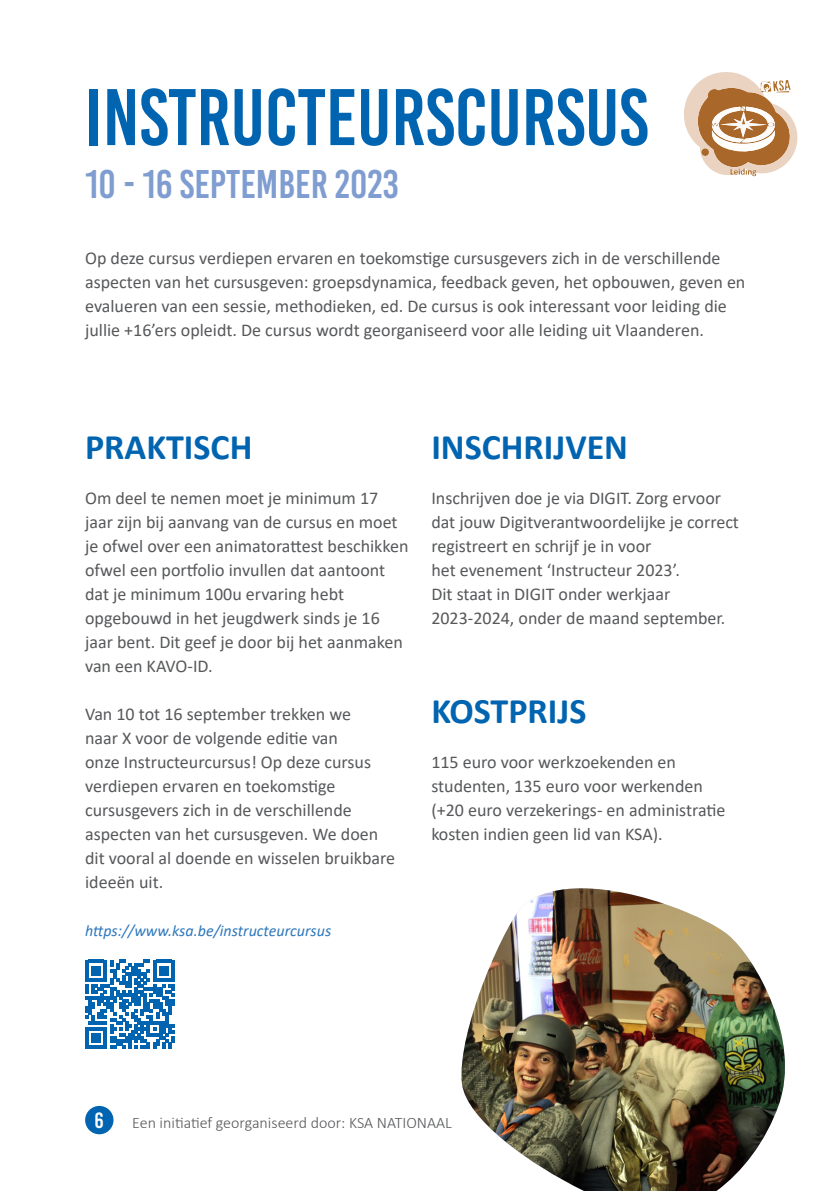
<style>
.page{position:relative;width:840px;height:1191px;background:#fff}
.page>*{position:absolute;margin:0;border:0;box-sizing:border-box;transform-origin:0 0}
.t1{font:80px "Bebas Kai";color:#0164b0}
.t2{font:40px "Bebas Kai";color:#7f9dd0}
.t3{font:700 36px "Calibri";color:#0164b0}
.t4{font:22px "Bebas Kai";color:#fff}
.t5{font:18px/24px "Calibri";color:#57585a}
.t6{font:300 16px "Calibri";color:#57585a}
.t7{font:italic 16px "Calibri";color:#2d77bc}
</style>
<div class="page">
<div style="left:85px;top:1106px;width:28px;height:28px;background:#0164b0;border-radius:50%"></div>
<svg style="left:684px;top:72px;width:113px;height:104px"></svg>
<svg style="left:85px;top:960px;width:89px;height:88px"></svg>
<img style="left:461px;top:888px;width:324px;height:303px">
<p class="t1" style="left:85px;top:74px;width:564px">INSTRUCTEURSCURSUS</p>
<p class="t2" style="left:85px;top:163px;width:315px">10 - 16 SEPTEMBER 2023</p>
<p class="t5" style="left:85px;top:246px;width:661px">Op deze cursus verdiepen ervaren en toekomstige cursusgevers zich in de verschillende aspecten van het cursusgeven: groepsdynamica, feedback geven, het opbouwen, geven en evalueren van een sessie, methodieken, ed. De cursus is ook interessant voor leiding die jullie +16’ers opleidt. De cursus wordt georganiseerd voor alle leiding uit Vlaanderen.</p>
<p class="t3" style="left:85px;top:422px;width:169px">PRAKTISCH</p>
<p class="t3" style="left:431px;top:422px;width:198px">INSCHRIJVEN</p>
<p class="t5" style="left:85px;top:486px;width:325px">Om deel te nemen moet je minimum 17 jaar zijn bij aanvang van de cursus en moet je ofwel over een animatorattest beschikken ofwel een portfolio invullen dat aantoont dat je minimum 100u ervaring hebt opgebouwd in het jeugdwerk sinds je 16 jaar bent. Dit geef je door bij het aanmaken van een KAVO-ID.</p>
<p class="t5" style="left:85px;top:702px;width:311px">Van 10 tot 16 september trekken we<br>naar X voor de volgende editie van<br>onze Instructeurcursus! Op deze cursus verdiepen ervaren en toekomstige cursusgevers zich in de verschillende aspecten van het cursusgeven. We doen dit vooral al doende en wisselen bruikbare ideeën uit.</p>
<p class="t7" style="left:85px;top:920px;width:247px">https://www.ksa.be/instructeurcursus</p>
<p class="t5" style="left:431px;top:485px;width:309px">Inschrijven doe je via DIGIT. Zorg ervoor dat jouw Digitverantwoordelijke je correct registreert en schrijf je in voor<br>het evenement ‘Instructeur 2023’.<br>Dit staat in DIGIT onder werkjaar 2023-2024, onder de maand september.</p>
<p class="t3" style="left:431px;top:686px;width:156px">KOSTPRIJS</p>
<p class="t5" style="left:431px;top:749px;width:273px">115 euro voor werkzoekenden en studenten, 135 euro voor werkenden</p>
<p class="t5" style="left:431px;top:797px;width:295px">(+20 euro verzekerings- en administratie kosten indien geen lid van KSA).</p>
<p class="t4" style="left:95px;top:1109px;width:11px">6</p>
<p class="t6" style="left:132px;top:1113px;width:321px">Een initiatief georganiseerd door: KSA NATIONAAL</p>
</div>
